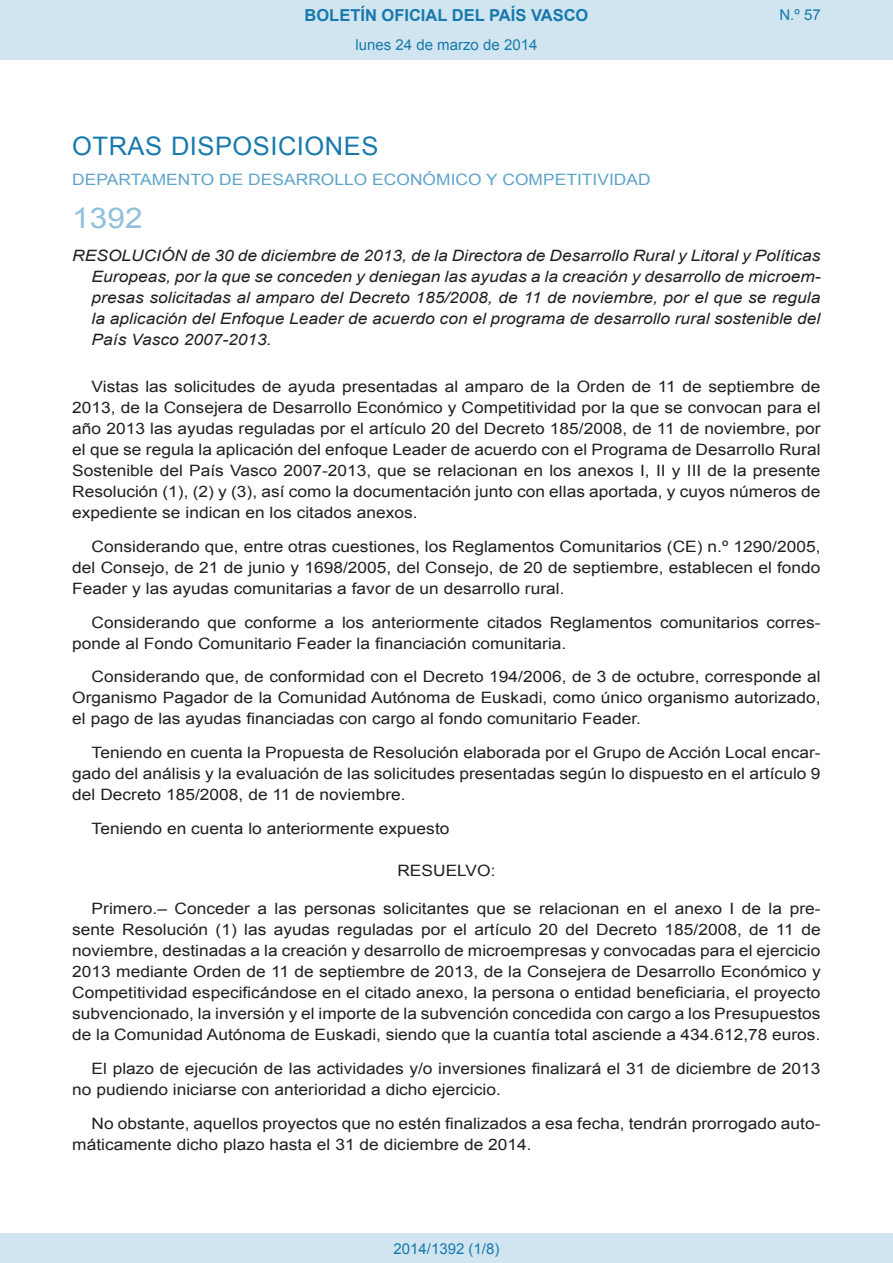
<style>
.page{position:relative;width:893px;height:1263px;background:#fff}
.page>*{position:absolute;margin:0;border:0;box-sizing:border-box;transform-origin:0 0}
.BOPVOrden{font:28.5px "Arial";color:#90c0db;scale:1.11 1}
.BOPVSeccion{font:25.5px "Arial";letter-spacing:.02em;color:#1879ad}
.t1{font:700 16.5px "Arial";color:#1879ad}
.BOPVDetalle{font:15.6px/21px "Arial";color:#231f20;text-align:justify;scale:1.11 1}
.BOPVTitulo{font:italic 15.6px/21px "Arial";color:#231f20;text-align:justify;scale:1.11 1}
.BOPVOrganismo{font:15.6px "Arial";letter-spacing:.005em;color:#5ea4ca;scale:1.11 1}
.BOPVClave{font:15.6px "Arial";color:#231f20;scale:1.11 1}
.Paginacion_Centro{font:15px "Arial";color:#1879ad}
</style>
<div class="page">
<div style="left:0;top:0;width:893px;height:60px;background:#d0e5f0"></div>
<div style="left:0;top:1233px;width:893px;height:30px;background:#d0e5f0"></div>
<p class="t1" style="left:305px;top:4px;width:285px">BOLETÍN OFICIAL DEL PAÍS VASCO</p>
<p class="Paginacion_Centro" style="left:356px;top:35px;width:183px">lunes 24 de marzo de 2014</p>
<p class="Paginacion_Centro" style="left:779px;top:5px;width:43px">N.º 57</p>
<p class="BOPVSeccion" style="left:72px;top:129px;width:308px">OTRAS DISPOSICIONES</p>
<p class="BOPVOrganismo" style="left:72px;top:169px;width:523px">DEPARTAMENTO DE DESARROLLO ECONÓMICO Y COMPETITIVIDAD</p>
<p class="BOPVOrden" style="left:72px;top:199px;width:65px">1392</p>
<p class="BOPVTitulo" style="left:92px;top:246px;width:658px;text-indent:-19px">RESOLUCIÓN de 30 de diciembre de 2013, de la Directora de Desarrollo Rural y Litoral y Políticas Europeas, por la que se conceden y deniegan las ayudas a la creación y desarrollo de microem&shy;presas solicitadas al amparo del Decreto 185/2008, de 11 de noviembre, por el que se regula la aplicación del Enfoque Leader de acuerdo con el programa de desarrollo rural sostenible del País Vasco 2007-2013.</p>
<p class="BOPVDetalle" style="left:72px;top:376px;width:676px;text-indent:19px">Vistas las solicitudes de ayuda presentadas al amparo de la Orden de 11 de septiembre de 2013, de la Consejera de Desarrollo Económico y Competitividad por la que se convocan para el año 2013 las ayudas reguladas por el artículo 20 del Decreto 185/2008, de 11 de noviembre, por el que se regula la aplicación del enfoque Leader de acuerdo con el Programa de Desarrollo Rural Sostenible del País Vasco 2007-2013, que se relacionan en los anexos I, II y III de la presente Resolución (1), (2) y (3), así como la documentación junto con ellas aportada, y cuyos números de expediente se indican en los citados anexos.</p>
<p class="BOPVDetalle" style="left:72px;top:536px;width:676px;text-indent:19px">Considerando que, entre otras cuestiones, los Reglamentos Comunitarios (CE) n.º 1290/2005, del Consejo, de 21 de junio y 1698/2005, del Consejo, de 20 de septiembre, establecen el fondo Feader y las ayudas comunitarias a favor de un desarrollo rural.</p>
<p class="BOPVDetalle" style="left:72px;top:612px;width:676px;text-indent:19px">Considerando que conforme a los anteriormente citados Reglamentos comunitarios corres&shy;ponde al Fondo Comunitario Feader la financiación comunitaria.</p>
<p class="BOPVDetalle" style="left:72px;top:666px;width:676px;text-indent:19px">Considerando que, de conformidad con el Decreto 194/2006, de 3 de octubre, corresponde al Organismo Pagador de la Comunidad Autónoma de Euskadi, como único organismo autorizado, el pago de las ayudas financiadas con cargo al fondo comunitario Feader.</p>
<p class="BOPVDetalle" style="left:72px;top:742px;width:676px;text-indent:19px">Teniendo en cuenta la Propuesta de Resolución elaborada por el Grupo de Acción Local encar&shy;gado del análisis y la evaluación de las solicitudes presentadas según lo dispuesto en el artículo 9 del Decreto 185/2008, de 11 de noviembre.</p>
<p class="BOPVDetalle" style="left:92px;top:818px;width:324px">Teniendo en cuenta lo anteriormente expuesto</p>
<p class="BOPVClave" style="left:397px;top:860px;width:90px">RESUELVO:</p>
<p class="BOPVDetalle" style="left:72px;top:898px;width:676px;text-indent:19px">Primero.– Conceder a las personas solicitantes que se relacionan en el anexo I de la pre&shy;sente Resolución (1) las ayudas reguladas por el artículo 20 del Decreto 185/2008, de 11 de noviembre, destinadas a la creación y desarrollo de microempresas y convocadas para el ejercicio 2013 mediante Orden de 11 de septiembre de 2013, de la Consejera de Desarrollo Económico y Competitividad especificándose en el citado anexo, la persona o entidad beneficiaria, el proyecto subvencionado, la inversión y el importe de la subvención concedida con cargo a los Presupuestos de la Comunidad Autónoma de Euskadi, siendo que la cuantía total asciende a 434.612,78 euros.</p>
<p class="BOPVDetalle" style="left:72px;top:1058px;width:676px;text-indent:19px">El plazo de ejecución de las actividades y/o inversiones finalizará el 31 de diciembre de 2013 no pudiendo iniciarse con anterioridad a dicho ejercicio.</p>
<p class="BOPVDetalle" style="left:72px;top:1113px;width:676px;text-indent:19px">No obstante, aquellos proyectos que no estén finalizados a esa fecha, tendrán prorrogado auto&shy;máticamente dicho plazo hasta el 31 de diciembre de 2014.</p>
<p class="Paginacion_Centro" style="left:393px;top:1238px;width:107px">2014/1392 (1/8)</p>
</div>
